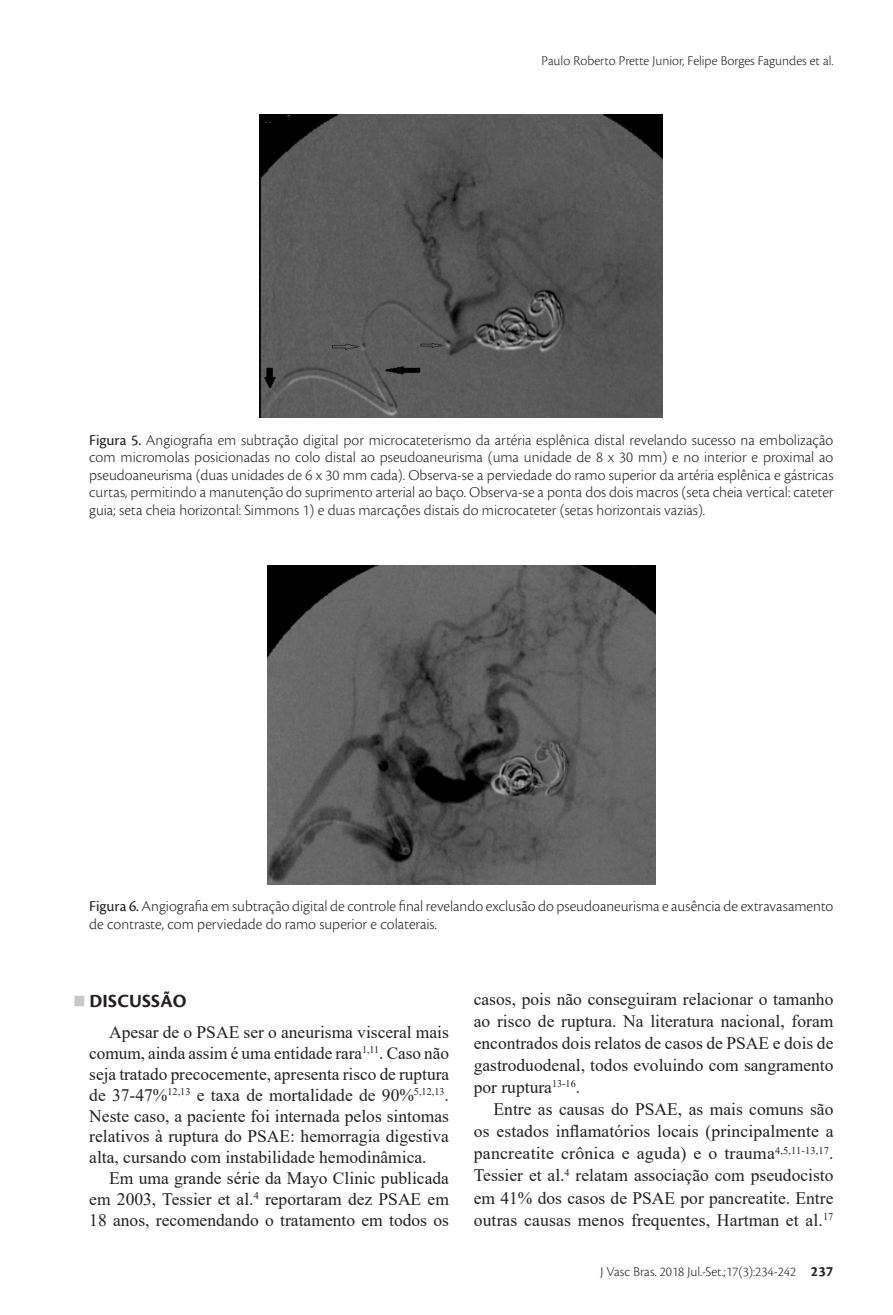
<style>
.page{position:relative;width:893px;height:1315px;background:#fff}
.page>*{position:absolute;margin:0;border:0;box-sizing:border-box;transform-origin:0 0}
.Heading1{font:700 19.25px "Cronos Pro";letter-spacing:.01em;color:#231f20}
.Paragraph{font:17.5px/22.1px "Times New Roman";color:#231f20;text-align:justify}
.FigureCaption{font:300 15.75px/17.5px "Cronos Pro";color:#231f20;text-align:justify}
.t1{font:300 14px "Cronos Pro";color:#231f20}
.s1{font-weight:400}
.s2{font-weight:700;font-size:14.88px}
.s3{font-weight:700;font-size:14.88px;color:#fff}
</style>
<div class="page">
<div style="left:74px;top:995px;width:10px;height:11px;background:#c7c9cb"></div>
<img style="left:260px;top:114px;width:403px;height:304px">
<img style="left:267px;top:566px;width:389px;height:318px">
<p class="t1" style="left:542px;top:53px;width:293px">Paulo Roberto Prette Junior, Felipe Borges Fagundes et al.</p>
<p class="FigureCaption" style="left:89px;top:431px;width:746px"><span class="s1">Figura 5.</span> Angiografia em subtração digital por microcateterismo da artéria esplênica distal revelando sucesso na embolização com micromolas posicionadas no colo distal ao pseudoaneurisma (uma unidade de 8 x 30 mm) e no interior e proximal ao pseudoaneurisma (duas unidades de 6 x 30 mm cada). Observa-se a perviedade do ramo superior da artéria esplênica e gástricas curtas, permitindo a manutenção do suprimento arterial ao baço. Observa-se a ponta dos dois macros (seta cheia vertical: cateter guia; seta cheia horizontal: Simmons 1) e duas marcações distais do microcateter (setas horizontais vazias).</p>
<p class="FigureCaption" style="left:89px;top:897px;width:746px"><span class="s1">Figura 6.</span> Angiografia em subtração digital de controle final revelando exclusão do pseudoaneurisma e ausência de extravasamento de contraste, com perviedade do ramo superior e colaterais.</p>
<p class="Heading1" style="left:89px;top:990px;width:97px">DISCUSSÃO</p>
<p class="Paragraph" style="left:89px;top:1021px;width:361px;line-height:20.8px;text-indent:20px">Apesar de o PSAE ser o aneurisma visceral mais comum, ainda assim é uma entidade rara<sup>1,11</sup>. Caso não seja tratado precocemente, apresenta risco de ruptura de 37-47%<sup>12,13</sup> e taxa de mortalidade de 90%<sup>5,12,13</sup>.<br>Neste caso, a paciente foi internada pelos sintomas relativos à ruptura do PSAE: hemorragia digestiva alta, cursando com instabilidade hemodinâmica.</p>
<p class="Paragraph" style="left:89px;top:1167px;width:361px;line-height:20.8px;text-indent:20px">Em uma grande série da Mayo Clinic publicada em 2003, Tessier et al.<sup>4</sup> reportaram dez PSAE em 18 anos, recomendando o tratamento em todos os</p>
<p class="Paragraph" style="left:474px;top:987px;width:361px">casos, pois não conseguiram relacionar o tamanho ao risco de ruptura. Na literatura nacional, foram encontrados dois relatos de casos de PSAE e dois de gastroduodenal, todos evoluindo com sangramento por ruptura<sup>13-16</sup>.</p>
<p class="Paragraph" style="left:474px;top:1097px;width:361px;text-indent:20px">Entre as causas do PSAE, as mais comuns são os estados inflamatórios locais (principalmente a pancreatite crônica e aguda) e o trauma<sup>4,5,11-13,17</sup>.<br>Tessier et al.<sup>4</sup> relatam associação com pseudocisto em 41% dos casos de PSAE por pancreatite. Entre outras causas menos frequentes, Hartman et al.<sup>17</sup></p>
<p class="t1" style="left:600px;top:1263px;width:271px">J Vasc Bras. 2018 Jul.-Set.;17(3):234-242 <span class="s2">237</span><span class="s3">237/242</span></p>
</div>
